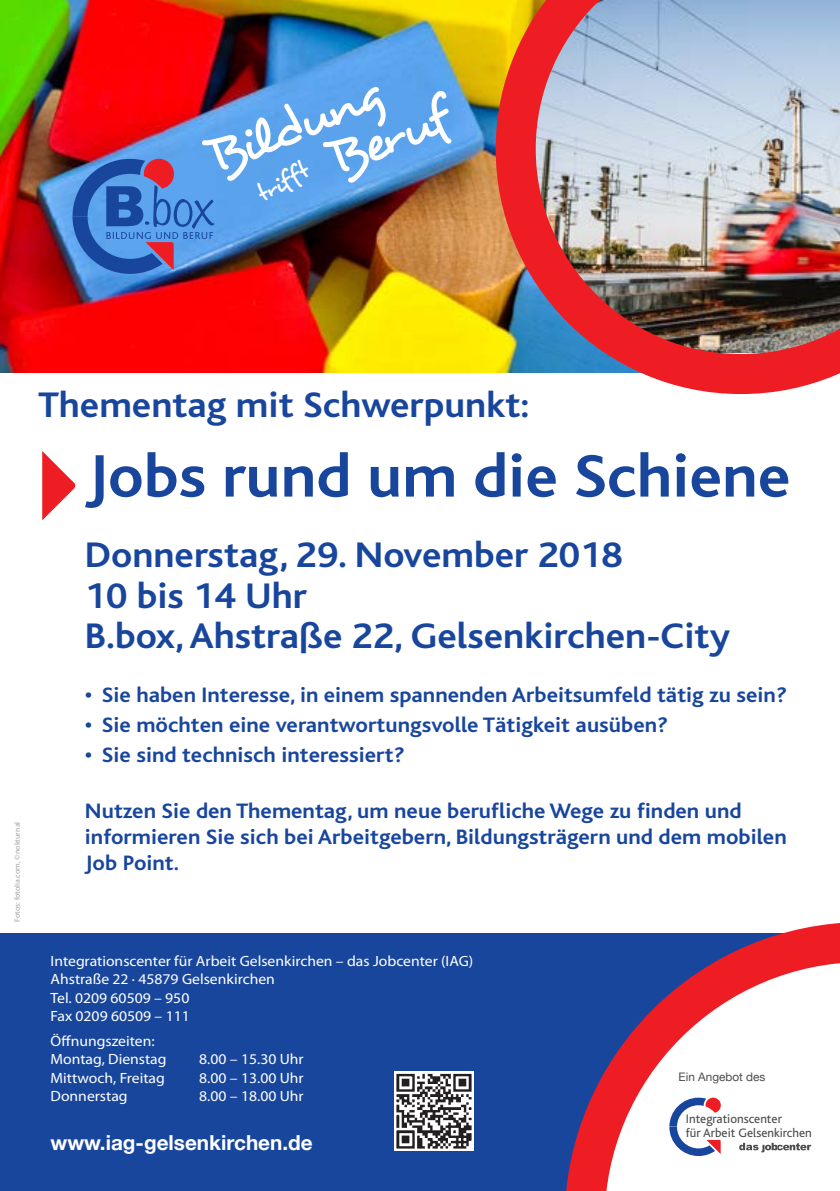
<style>
.page{position:relative;width:840px;height:1191px;background:#fff}
.page>*{position:absolute;margin:0;border:0;box-sizing:border-box;transform-origin:0 0}
.t1{font:700 62.8px "Bliss";color:#18469d;scale:1.05 1}
.t2{font:54px/48.6px "Desyrel";color:#fff}
.t3{font:700 37.2px/40.2px "Bliss";color:#18469d;scale:1.05 1}
.t4{font:25.4px "Desyrel";color:#fff}
.t5{font:700 21.8px/26px "Bliss";color:#18469d;scale:1.05 1}
.t6{font:700 20.6px "Helvetica Neue";color:#fff}
.t7{font:14.8px/18.6px "Myriad Pro";color:#fff;scale:1.05 1}
.t8{font:12.8px/13.4px "Bliss";color:#4b4c4d}
.t9{font:11.8px "Helvetica Neue";color:#4b4c4d}
.t10{font:7.6px "Myriad Pro";color:#a3a4a8;scale:1.05 1}
</style>
<div class="page">
<img style="left:0;top:0;width:495px;height:373px">
<svg style="left:42px;top:451px;width:34px;height:69px"></svg>
<svg style="left:72px;top:159px;width:142px;height:115px;background:#4e7ac2"></svg>
<div style="left:0;top:933px;width:839px;height:258px;background:#18469d"></div>
<svg style="left:566px;top:923px;width:273px;height:268px"></svg>
<svg style="left:669px;top:1097px;width:51px;height:59px"></svg>
<svg style="left:738px;top:1142px;width:72px;height:10px"></svg>
<img style="left:394px;top:1071px;width:79px;height:79px">
<img style="left:495px;top:0;width:344px;height:394px">
<h2 class="t2" style="left:302px;top:95px;width:127px;text-indent:-110px;rotate:-23deg">Bildung<br>Beruf</h2>
<p class="t4" style="left:250px;top:182px;width:57px;rotate:-30deg">trifft</p>
<p class="t10" style="left:13px;top:922px;width:97px;rotate:-90deg">Fotos: fotolia.com, ©nokturnal</p>
<h3 class="t3" style="left:38px;top:385px;width:469px">Thementag mit Schwerpunkt:</h3>
<h1 class="t1" style="left:86px;top:443px;width:672px">Jobs rund um die Schiene</h1>
<h3 class="t3" style="left:85px;top:536px;width:615px">Donnerstag, 29. November 2018<br>10 bis 14 Uhr<br>B.box, Ahstraße 22, Gelsenkirchen-City</h3>
<p class="t5" style="left:85px;top:682px;width:669px">• Sie haben Interesse, in einem spannenden Arbeitsumfeld tätig zu sein?</p>
<p class="t5" style="left:85px;top:712px;width:556px">• Sie möchten eine verantwortungsvolle Tätigkeit ausüben?</p>
<p class="t5" style="left:85px;top:742px;width:306px">• Sie sind technisch interessiert?</p>
<p class="t5" style="left:85px;top:798px;width:669px">Nutzen Sie den Thementag, um neue berufliche Wege zu finden und informieren Sie sich bei Arbeitgebern, Bildungsträgern und dem mobilen<br>Job Point.</p>
<p class="t7" style="left:50px;top:951px;width:404px">Integrationscenter für Arbeit Gelsenkirchen – das Jobcenter (IAG)<br>Ahstraße 22 · 45879 Gelsenkirchen<br>Tel. 0209 60509 – 950<br>Fax 0209 60509 – 111</p>
<p class="t7" style="left:50px;top:1031px;width:112px">Öffnungszeiten:<br>Montag, Dienstag</p>
<p class="t7" style="left:199px;top:1050px;width:101px">8.00 – 15.30 Uhr</p>
<p class="t7" style="left:50px;top:1068px;width:110px">Mittwoch, Freitag</p>
<p class="t7" style="left:199px;top:1068px;width:101px">8.00 – 13.00 Uhr</p>
<p class="t7" style="left:50px;top:1087px;width:75px">Donnerstag</p>
<p class="t7" style="left:199px;top:1087px;width:101px">8.00 – 18.00 Uhr</p>
<p class="t6" style="left:50px;top:1130px;width:263px">www.iag-gelsenkirchen.de</p>
<p class="t9" style="left:678px;top:1070px;width:88px">Ein Angebot des</p>
<p class="t8" style="left:685px;top:1112px;width:127px">Integrationscenter<br>für Arbeit Gelsenkirchen</p>
</div>
